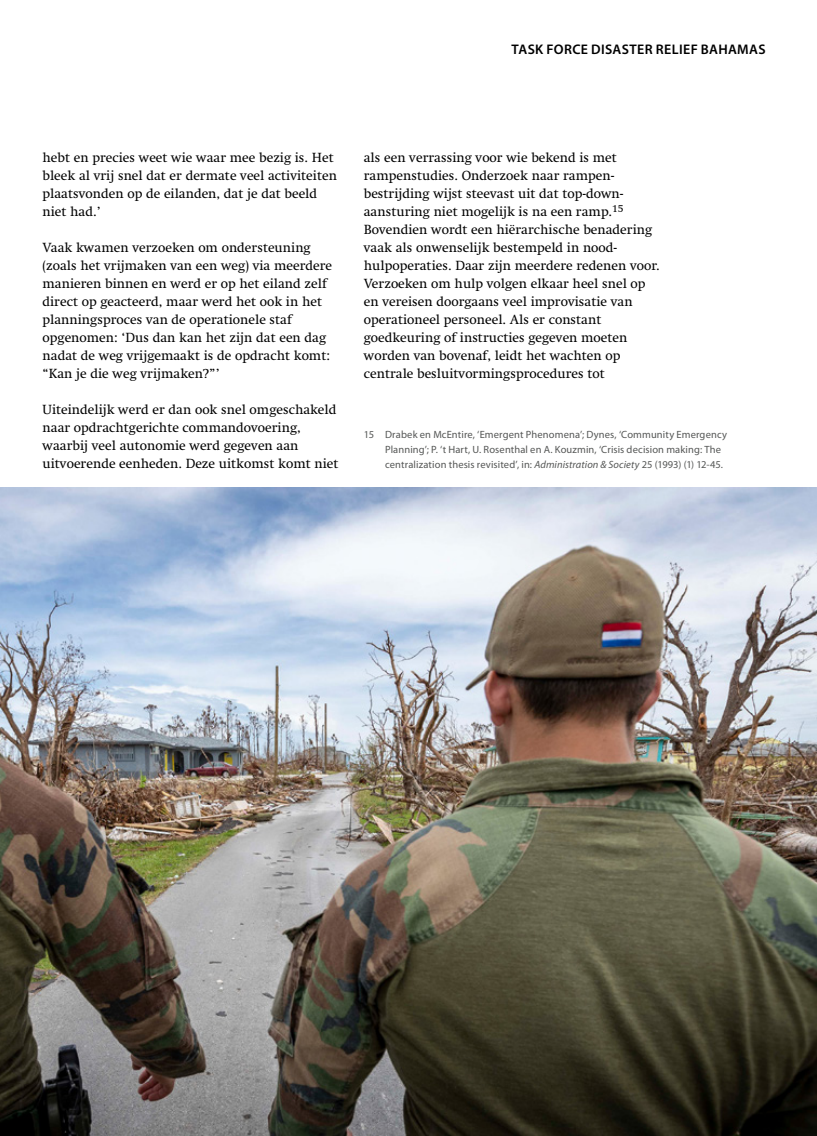
<style>
.page{position:relative;width:817px;height:1136px;background:#fff}
.page>*{position:absolute;margin:0;border:0;box-sizing:border-box;transform-origin:0 0}
.t1{font:600 13.95px "Myriad Pro";letter-spacing:.03em;color:#000}
.t2{font:13.5px/18px "Swift LT Std";color:#000}
.t3{font:10.5px/15px "Myriad Pro";letter-spacing:.01em;color:#555756}
.s1{font-style:italic}
</style>
<div class="page">
<img style="left:0;top:488px;width:816px;height:647px">
<p class="t1" style="left:511px;top:40px;width:256px">TASK FORCE DISASTER RELIEF BAHAMAS</p>
<p class="t2" style="left:43px;top:149px;width:296px">hebt en precies weet wie waar mee bezig is. Het bleek al vrij snel dat er dermate veel activiteiten plaatsvonden op de eilanden, dat je dat beeld niet had.’</p>
<p class="t2" style="left:43px;top:239px;width:291px">Vaak kwamen verzoeken om ondersteuning (zoals het vrijmaken van een weg) via meerdere manieren binnen en werd er op het eiland zelf direct op geacteerd, maar werd het ook in het planningsproces van de operationele staf opgenomen: ‘Dus dan kan het zijn dat een dag nadat de weg vrijgemaakt is de opdracht komt: “Kan je die weg vrijmaken?”’</p>
<p class="t2" style="left:43px;top:401px;width:297px">Uiteindelijk werd er dan ook snel omgeschakeld naar opdrachtgerichte commandovoering, waarbij veel autonomie werd gegeven aan uitvoerende eenheden. Deze uitkomst komt niet</p>
<p class="t2" style="left:364px;top:149px;width:297px">als een verrassing voor wie bekend is met rampenstudies. Onderzoek naar rampen&shy;bestrijding wijst steevast uit dat top-down&shy;aansturing niet mogelijk is na een ramp.<sup>15<br></sup>Bovendien wordt een hiërarchische benadering vaak als onwenselijk bestempeld in nood&shy;hulpoperaties. Daar zijn meerdere redenen voor.<br>Verzoeken om hulp volgen elkaar heel snel op en vereisen doorgaans veel improvisatie van operationeel personeel. Als er constant goedkeuring of instructies gegeven moeten worden van bovenaf, leidt het wachten op centrale besluitvormingsprocedures tot</p>
<p class="t3" style="left:385px;top:427px;width:343px;text-indent:-21px">15 Drabek en McEntire, ‘Emergent Phenomena’; Dynes, ‘Community Emergency<br>Planning’; P. ‘t Hart, U. Rosenthal en A. Kouzmin, ‘Crisis decision making: The centralization thesis revisited’, in: <span class="s1">Administration &amp; Society</span> 25 (1993) (1) 12-45.</p>
</div>
